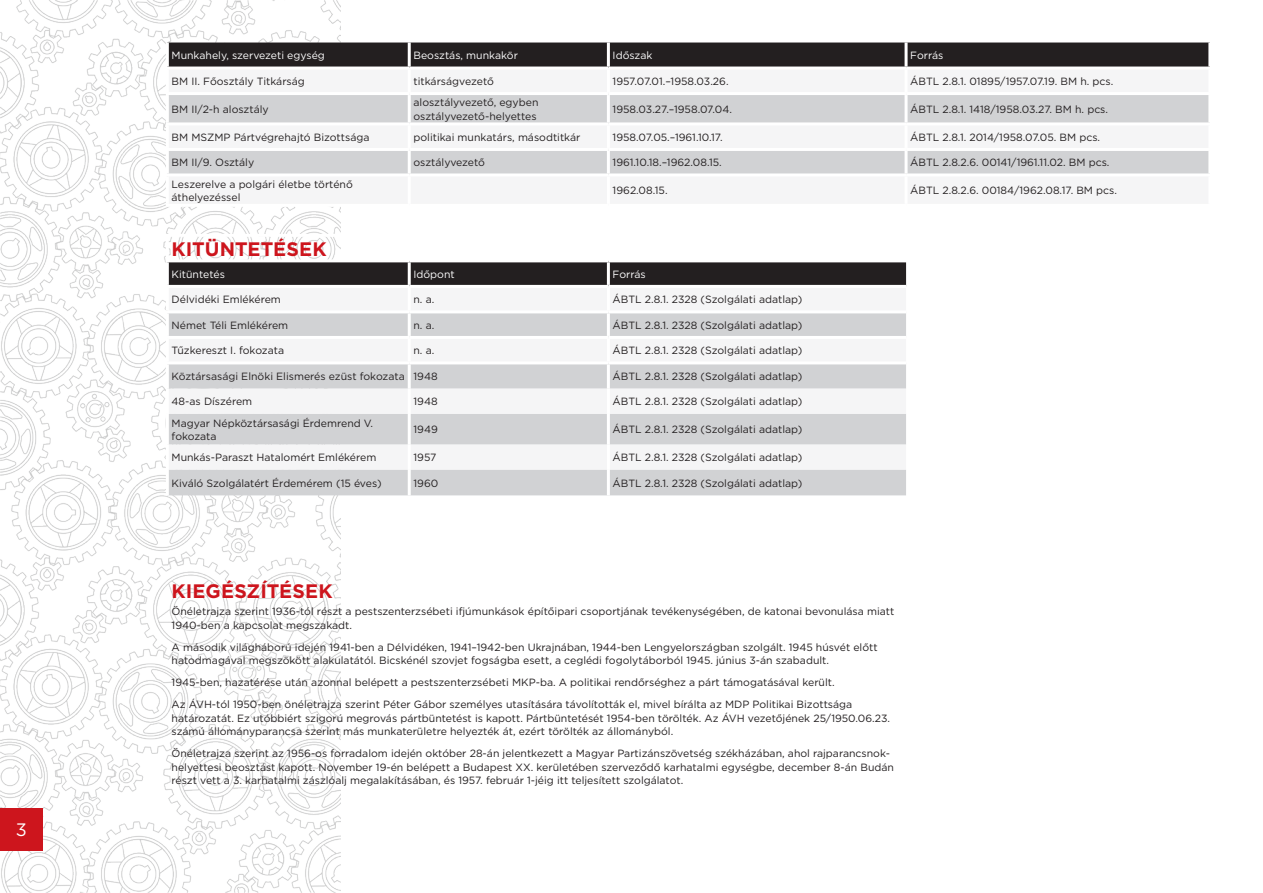
<style>
.page{position:relative;width:1263px;height:893px;background:#fff}
.page>*{position:absolute;margin:0;border:0;box-sizing:border-box;transform-origin:0 0}
.t1{font:700 19.5px "Gotham";letter-spacing:.005em;color:#cd151d}
.t2{font:18px "Gotham";color:#fff}
.t3{font:10.5px/13.5px "Gotham";color:#231f20}
.t4{font:10.5px "Gotham";color:#fff}
</style>
<div class="page">
<img style="left:0;top:0;width:340px;height:893px">
<div style="left:0;top:808px;width:43px;height:42px;background:#cd151d"></div>
<svg style="left:169px;top:262px;width:737px;height:23px;background:#272324"></svg>
<div style="left:169px;top:288px;width:171px;height:22px;background:#f5f5f6"></div>
<svg style="left:169px;top:313px;width:737px;height:182px;fill:#d1d2d4"></svg>
<hr style="left:166px;top:234px;width:243px;height:3px;background:#fff">
<hr style="left:166px;top:237px;width:3px;height:22px;background:#fff">
<hr style="left:166px;top:288px;width:3px;height:22px;background:#fff">
<hr style="left:166px;top:310px;width:243px;height:3px;background:#fff">
<hr style="left:166px;top:313px;width:3px;height:23px;background:#fff">
<hr style="left:408px;top:313px;width:3px;height:23px;background:#fff">
<hr style="left:607px;top:313px;width:3px;height:23px;background:#fff">
<hr style="left:166px;top:336px;width:243px;height:3px;background:#fff">
<hr style="left:166px;top:339px;width:3px;height:22px;background:#fff">
<hr style="left:409px;top:336px;width:199px;height:3px;background:#fff">
<hr style="left:408px;top:339px;width:3px;height:22px;background:#fff">
<hr style="left:608px;top:336px;width:298px;height:3px;background:#fff">
<hr style="left:607px;top:339px;width:3px;height:22px;background:#fff">
<hr style="left:166px;top:361px;width:243px;height:3px;background:#fff">
<hr style="left:166px;top:364px;width:3px;height:24px;background:#fff">
<hr style="left:409px;top:361px;width:199px;height:3px;background:#fff">
<hr style="left:408px;top:364px;width:3px;height:24px;background:#fff">
<hr style="left:608px;top:361px;width:298px;height:3px;background:#fff">
<hr style="left:607px;top:364px;width:3px;height:24px;background:#fff">
<hr style="left:166px;top:388px;width:3px;height:26px;background:#fff">
<hr style="left:408px;top:388px;width:3px;height:26px;background:#fff">
<hr style="left:607px;top:388px;width:3px;height:26px;background:#fff">
<hr style="left:166px;top:414px;width:3px;height:30px;background:#fff">
<hr style="left:408px;top:414px;width:3px;height:30px;background:#fff">
<hr style="left:607px;top:414px;width:3px;height:30px;background:#fff">
<hr style="left:166px;top:444px;width:3px;height:26px;background:#fff">
<hr style="left:408px;top:444px;width:3px;height:26px;background:#fff">
<hr style="left:607px;top:444px;width:3px;height:26px;background:#fff">
<hr style="left:166px;top:470px;width:3px;height:25px;background:#fff">
<hr style="left:408px;top:470px;width:3px;height:25px;background:#fff">
<hr style="left:607px;top:470px;width:3px;height:25px;background:#fff">
<hr style="left:408px;top:262px;width:3px;height:23px;background:#fff">
<hr style="left:607px;top:262px;width:3px;height:23px;background:#fff">
<hr style="left:166px;top:259px;width:243px;height:3px;background:#fff">
<hr style="left:166px;top:262px;width:3px;height:23px;background:#fff">
<hr style="left:166px;top:285px;width:243px;height:3px;background:#fff">
<div style="left:169px;top:43px;width:1039px;height:24px;background:#231f20"></div>
<div style="left:169px;top:70px;width:171px;height:134px;background:#f5f5f6"></div>
<svg style="left:169px;top:95px;width:1039px;height:78px;fill:#d1d2d4"></svg>
<hr style="left:166px;top:70px;width:3px;height:22px;background:#fff">
<hr style="left:166px;top:92px;width:243px;height:3px;background:#fff">
<hr style="left:166px;top:95px;width:3px;height:27px;background:#fff">
<hr style="left:408px;top:95px;width:3px;height:27px;background:#fff">
<hr style="left:607px;top:95px;width:3px;height:27px;background:#fff">
<hr style="left:904px;top:95px;width:3px;height:27px;background:#fff">
<hr style="left:166px;top:122px;width:243px;height:3px;background:#fff">
<hr style="left:166px;top:125px;width:3px;height:23px;background:#fff">
<hr style="left:409px;top:122px;width:199px;height:3px;background:#fff">
<hr style="left:408px;top:125px;width:3px;height:23px;background:#fff">
<hr style="left:608px;top:122px;width:298px;height:3px;background:#fff">
<hr style="left:607px;top:125px;width:3px;height:23px;background:#fff">
<hr style="left:906px;top:122px;width:305px;height:3px;background:#fff">
<hr style="left:904px;top:125px;width:3px;height:23px;background:#fff">
<hr style="left:166px;top:148px;width:243px;height:3px;background:#fff">
<hr style="left:166px;top:151px;width:3px;height:22px;background:#fff">
<hr style="left:409px;top:148px;width:199px;height:3px;background:#fff">
<hr style="left:408px;top:151px;width:3px;height:22px;background:#fff">
<hr style="left:608px;top:148px;width:298px;height:3px;background:#fff">
<hr style="left:607px;top:151px;width:3px;height:22px;background:#fff">
<hr style="left:906px;top:148px;width:305px;height:3px;background:#fff">
<hr style="left:904px;top:151px;width:3px;height:22px;background:#fff">
<hr style="left:166px;top:173px;width:243px;height:3px;background:#fff">
<hr style="left:166px;top:176px;width:3px;height:28px;background:#fff">
<hr style="left:166px;top:204px;width:243px;height:3px;background:#fff">
<hr style="left:166px;top:43px;width:3px;height:24px;background:#fff">
<hr style="left:166px;top:67px;width:243px;height:3px;background:#fff">
<hr style="left:408px;top:43px;width:3px;height:24px;background:#fff">
<hr style="left:607px;top:43px;width:3px;height:24px;background:#fff">
<hr style="left:904px;top:43px;width:3px;height:24px;background:#fff">
<h2 class="t2" style="left:16px;top:818px;width:13px">3</h2>
<p class="t4" style="left:172px;top:49px;width:155px">Munkahely, szervezeti egység</p>
<p class="t4" style="left:413px;top:49px;width:106px">Beosztás, munkakör</p>
<p class="t4" style="left:613px;top:49px;width:41px">Időszak</p>
<p class="t4" style="left:910px;top:49px;width:35px">Forrás</p>
<p class="t3" style="left:172px;top:74px;width:135px">BM II. Főosztály Titkárság</p>
<p class="t3" style="left:413px;top:74px;width:82px">titkárságvezető</p>
<p class="t3" style="left:613px;top:74px;width:117px">1957.07.01.–1958.03.26.</p>
<p class="t3" style="left:910px;top:74px;width:204px">ÁBTL 2.8.1. 01895/1957.07.19. BM h. pcs.</p>
<p class="t3" style="left:172px;top:102px;width:99px">BM II/2-h alosztály</p>
<p class="t3" style="left:413px;top:96px;width:126px">alosztályvezető, egyben osztályvezető-helyettes</p>
<p class="t3" style="left:613px;top:102px;width:121px">1958.03.27.–1958.07.04.</p>
<p class="t3" style="left:910px;top:102px;width:199px">ÁBTL 2.8.1. 1418/1958.03.27. BM h. pcs.</p>
<p class="t3" style="left:172px;top:130px;width:199px">BM MSZMP Pártvégrehajtó Bizottsága</p>
<p class="t3" style="left:413px;top:130px;width:168px">politikai munkatárs, másodtitkár</p>
<p class="t3" style="left:613px;top:130px;width:112px">1958.07.05.–1961.10.17.</p>
<p class="t3" style="left:910px;top:130px;width:191px">ÁBTL 2.8.1. 2014/1958.07.05. BM pcs.</p>
<p class="t3" style="left:172px;top:156px;width:84px">BM II/9. Osztály</p>
<p class="t3" style="left:413px;top:156px;width:73px">osztályvezető</p>
<p class="t3" style="left:613px;top:156px;width:111px">1961.10.18.–1962.08.15.</p>
<p class="t3" style="left:910px;top:156px;width:201px">ÁBTL 2.8.2.6. 00141/1961.11.02. BM pcs.</p>
<p class="t3" style="left:172px;top:177px;width:183px">Leszerelve a polgári életbe történő áthelyezéssel</p>
<p class="t3" style="left:613px;top:184px;width:56px">1962.08.15.</p>
<p class="t3" style="left:910px;top:184px;width:208px">ÁBTL 2.8.2.6. 00184/1962.08.17. BM pcs.</p>
<h1 class="t1" style="left:172px;top:236px;width:157px">KITÜNTETÉSEK</h1>
<p class="t4" style="left:172px;top:267px;width:55px">Kitüntetés</p>
<p class="t4" style="left:413px;top:267px;width:43px">Időpont</p>
<p class="t4" style="left:613px;top:267px;width:35px">Forrás</p>
<p class="t3" style="left:172px;top:293px;width:111px">Délvidéki Emlékérem</p>
<p class="t3" style="left:413px;top:293px;width:22px">n. a.</p>
<p class="t3" style="left:613px;top:293px;width:191px">ÁBTL 2.8.1. 2328 (Szolgálati adatlap)</p>
<p class="t3" style="left:172px;top:318px;width:118px">Német Téli Emlékérem</p>
<p class="t3" style="left:413px;top:318px;width:22px">n. a.</p>
<p class="t3" style="left:613px;top:318px;width:191px">ÁBTL 2.8.1. 2328 (Szolgálati adatlap)</p>
<p class="t3" style="left:172px;top:344px;width:114px">Tűzkereszt I. fokozata</p>
<p class="t3" style="left:413px;top:344px;width:22px">n. a.</p>
<p class="t3" style="left:613px;top:344px;width:191px">ÁBTL 2.8.1. 2328 (Szolgálati adatlap)</p>
<p class="t3" style="left:172px;top:369px;width:268px">Köztársasági Elnöki Elismerés ezüst fokozata 1948</p>
<p class="t3" style="left:613px;top:369px;width:191px">ÁBTL 2.8.1. 2328 (Szolgálati adatlap)</p>
<p class="t3" style="left:172px;top:395px;width:82px">48-as Díszérem</p>
<p class="t3" style="left:413px;top:395px;width:26px">1948</p>
<p class="t3" style="left:613px;top:395px;width:191px">ÁBTL 2.8.1. 2328 (Szolgálati adatlap)</p>
<p class="t3" style="left:172px;top:416px;width:203px">Magyar Népköztársasági Érdemrend V. fokozata</p>
<p class="t3" style="left:413px;top:423px;width:26px">1949</p>
<p class="t3" style="left:613px;top:423px;width:191px">ÁBTL 2.8.1. 2328 (Szolgálati adatlap)</p>
<p class="t3" style="left:172px;top:451px;width:206px">Munkás-Paraszt Hatalomért Emlékérem</p>
<p class="t3" style="left:413px;top:451px;width:24px">1957</p>
<p class="t3" style="left:613px;top:451px;width:191px">ÁBTL 2.8.1. 2328 (Szolgálati adatlap)</p>
<p class="t3" style="left:172px;top:476px;width:211px">Kiváló Szolgálatért Érdemérem (15 éves)</p>
<p class="t3" style="left:413px;top:476px;width:26px">1960</p>
<p class="t3" style="left:613px;top:476px;width:191px">ÁBTL 2.8.1. 2328 (Szolgálati adatlap)</p>
<h1 class="t1" style="left:172px;top:578px;width:163px">KIEGÉSZÍTÉSEK</h1>
<p class="t3" style="left:172px;top:604px;width:724px">Önéletrajza szerint 1936-tól részt a pestszenterzsébeti ifjúmunkások építőipari csoportjának tevékenységében, de katonai bevonulása miatt<br>1940-ben a kapcsolat megszakadt.</p>
<p class="t3" style="left:172px;top:640px;width:707px">A második világháború idején 1941-ben a Délvidéken, 1941–1942-ben Ukrajnában, 1944-ben Lengyelországban szolgált. 1945 húsvét előtt hatodmagával megszökött alakulatától. Bicskénél szovjet fogságba esett, a ceglédi fogolytáborból 1945. június 3-án szabadult.</p>
<p class="t3" style="left:172px;top:671px;width:682px;line-height:22px">1945-ben, hazatérése után azonnal belépett a pestszenterzsébeti MKP-ba. A politikai rendőrséghez a párt támogatásával került.<br>Az ÁVH-tól 1950-ben önéletrajza szerint Péter Gábor személyes utasítására távolították el, mivel bírálta az MDP Politikai Bizottsága</p>
<p class="t3" style="left:172px;top:711px;width:720px">határozatát. Ez utóbbiért szigorú megrovás pártbüntetést is kapott. Pártbüntetését 1954-ben törölték. Az ÁVH vezetőjének 25/1950.06.23. számú állományparancsa szerint más munkaterületre helyezték át, ezért törölték az állományból.</p>
<p class="t3" style="left:172px;top:746px;width:724px">Önéletrajza szerint az 1956-os forradalom idején október 28-án jelentkezett a Magyar Partizánszövetség székházában, ahol rajparancsnok&shy;helyettesi beosztást kapott. November 19-én belépett a Budapest XX. kerületében szerveződő karhatalmi egységbe, december 8-án Budán részt vett a 3. karhatalmi zászlóalj megalakításában, és 1957. február 1-jéig itt teljesített szolgálatot.</p>
</div>
